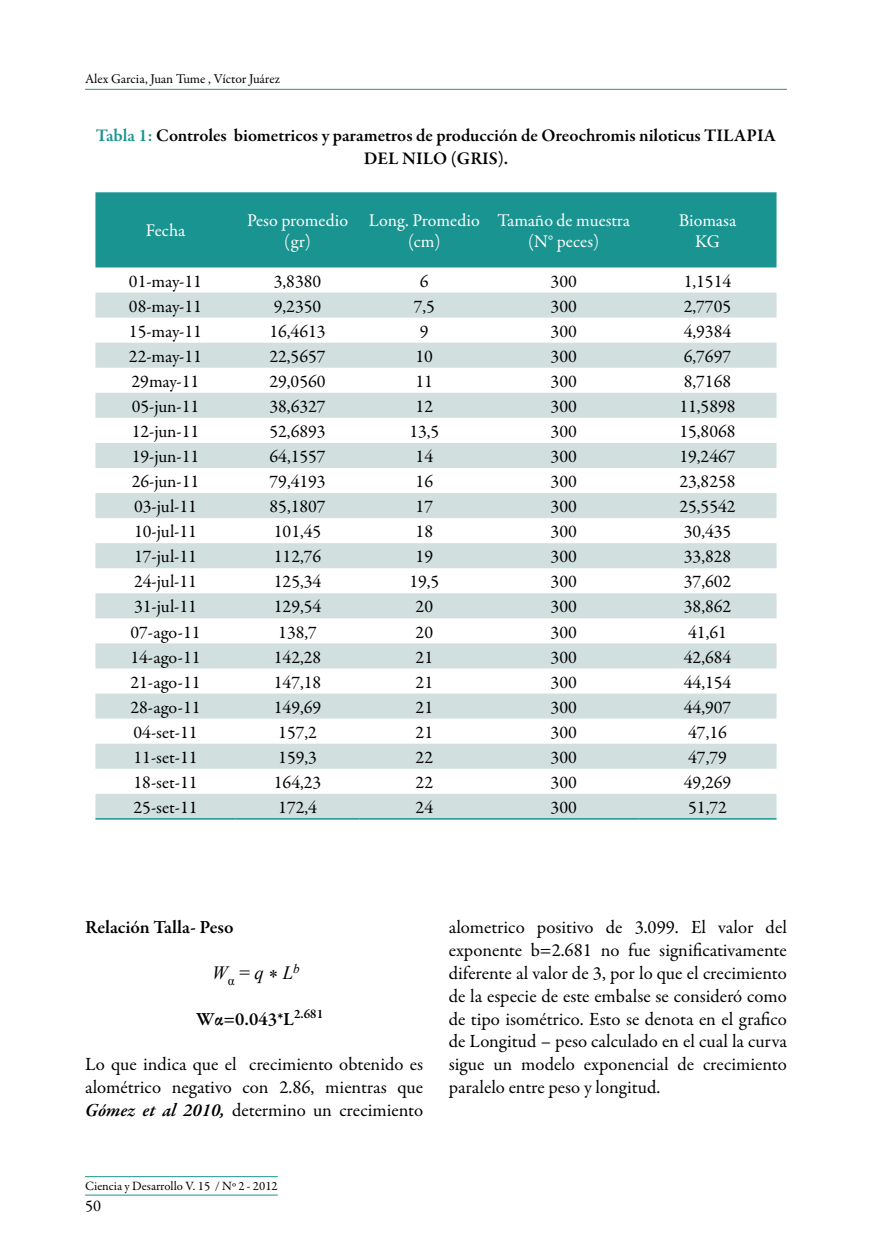
<style>
.page{position:relative;width:872px;height:1255px;background:#fff}
.page>*{position:absolute;margin:0;border:0;box-sizing:border-box;transform-origin:0 0}
.t1{font:18.75px/22.8px "Garamond Premr Pro";color:#000;text-align:justify}
.t2{font:600 18.75px "Garamond Premr Pro";color:#000}
.t3{font:italic 18.75px "Times New Roman";color:#000}
.t4{font:18px "Garamond Premr Pro";color:#000}
.t5{font:600 18px/22.8px "Garamond Premr Pro";color:#000;text-align:center}
.t6{font:18px/21.6px "Garamond Premr Pro";color:#fff;text-align:center}
.t7{font:16.5px "Garamond Premr Pro";color:#000}
.t8{font:13.5px "Garamond Premr Pro";letter-spacing:-.005em;color:#000}
.t9{font:12.75px "Garamond Premr Pro";color:#000}
.s1{color:#1a9490}
.s2{font-style:normal}
.s3{font-weight:600;font-style:italic}
</style>
<div class="page">
<hr style="left:85px;top:89px;width:702px;height:1px;background:#1a9490">
<hr style="left:85px;top:1194px;width:193px;height:1px;background:#1a9490">
<hr style="left:85px;top:1176px;width:193px;height:1px;background:#1a9490">
<div style="left:95px;top:192px;width:681px;height:75px;background:#1a9490"></div>
<svg style="left:95px;top:292px;width:681px;height:526px;fill:#d1e0df"></svg>
<hr style="left:95px;top:818px;width:140px;height:1px;background:#1a9490">
<hr style="left:235px;top:818px;width:125px;height:1px;background:#1a9490">
<hr style="left:360px;top:818px;width:129px;height:1px;background:#1a9490">
<hr style="left:489px;top:818px;width:149px;height:1px;background:#1a9490">
<hr style="left:638px;top:818px;width:138px;height:1px;background:#1a9490">
<p class="t8" style="left:85px;top:71px;width:196px">Alex Garcia, Juan Tume , Víctor Juárez</p>
<p class="t5" style="left:96px;top:124px;width:682px"><span class="s1">Tabla 1:</span> Controles biometricos y parametros de producción de Oreochromis niloticus TILAPIA<br>DEL NILO (GRIS).</p>
<p class="t6" style="left:146px;top:220px;width:41px">Fecha</p>
<p class="t6" style="left:247px;top:209px;width:103px">Peso promedio (gr)</p>
<p class="t6" style="left:369px;top:209px;width:112px">Long. Promedio (cm)</p>
<p class="t6" style="left:497px;top:209px;width:134px">Tamaño de muestra (N° peces)</p>
<p class="t6" style="left:679px;top:209px;width:59px">Biomasa<br>KG</p>
<p class="t4" style="left:129px;top:270px;width:74px">01-may-11</p>
<p class="t4" style="left:274px;top:270px;width:49px">3,8380</p>
<p class="t4" style="left:420px;top:270px;width:10px">6</p>
<p class="t4" style="left:550px;top:270px;width:28px">300</p>
<p class="t4" style="left:683px;top:270px;width:49px">1,1514</p>
<p class="t4" style="left:129px;top:295px;width:74px">08-may-11</p>
<p class="t4" style="left:274px;top:295px;width:49px">9,2350</p>
<p class="t4" style="left:414px;top:295px;width:23px">7,5</p>
<p class="t4" style="left:550px;top:295px;width:28px">300</p>
<p class="t4" style="left:683px;top:295px;width:49px">2,7705</p>
<p class="t4" style="left:129px;top:320px;width:74px">15-may-11</p>
<p class="t4" style="left:269px;top:320px;width:58px">16,4613</p>
<p class="t4" style="left:420px;top:320px;width:10px">9</p>
<p class="t4" style="left:550px;top:320px;width:28px">300</p>
<p class="t4" style="left:683px;top:320px;width:49px">4,9384</p>
<p class="t4" style="left:129px;top:345px;width:74px">22-may-11</p>
<p class="t4" style="left:269px;top:345px;width:58px">22,5657</p>
<p class="t4" style="left:415px;top:345px;width:19px">10</p>
<p class="t4" style="left:550px;top:345px;width:28px">300</p>
<p class="t4" style="left:683px;top:345px;width:49px">6,7697</p>
<p class="t4" style="left:131px;top:370px;width:69px">29may-11</p>
<p class="t4" style="left:269px;top:370px;width:58px">29,0560</p>
<p class="t4" style="left:415px;top:370px;width:19px">11</p>
<p class="t4" style="left:550px;top:370px;width:28px">300</p>
<p class="t4" style="left:683px;top:370px;width:49px">8,7168</p>
<p class="t4" style="left:132px;top:395px;width:69px">05-jun-11</p>
<p class="t4" style="left:269px;top:395px;width:58px">38,6327</p>
<p class="t4" style="left:415px;top:395px;width:19px">12</p>
<p class="t4" style="left:550px;top:395px;width:28px">300</p>
<p class="t4" style="left:679px;top:395px;width:58px">11,5898</p>
<p class="t4" style="left:132px;top:420px;width:69px">12-jun-11</p>
<p class="t4" style="left:269px;top:420px;width:58px">52,6893</p>
<p class="t4" style="left:409px;top:420px;width:31px">13,5</p>
<p class="t4" style="left:550px;top:420px;width:28px">300</p>
<p class="t4" style="left:679px;top:420px;width:58px">15,8068</p>
<p class="t4" style="left:132px;top:445px;width:69px">19-jun-11</p>
<p class="t4" style="left:269px;top:445px;width:58px">64,1557</p>
<p class="t4" style="left:415px;top:445px;width:19px">14</p>
<p class="t4" style="left:550px;top:445px;width:28px">300</p>
<p class="t4" style="left:679px;top:445px;width:58px">19,2467</p>
<p class="t4" style="left:132px;top:470px;width:69px">26-jun-11</p>
<p class="t4" style="left:269px;top:470px;width:58px">79,4193</p>
<p class="t4" style="left:415px;top:470px;width:19px">16</p>
<p class="t4" style="left:550px;top:470px;width:28px">300</p>
<p class="t4" style="left:679px;top:470px;width:58px">23,8258</p>
<p class="t4" style="left:134px;top:495px;width:64px">03-jul-11</p>
<p class="t4" style="left:269px;top:495px;width:58px">85,1807</p>
<p class="t4" style="left:415px;top:495px;width:19px">17</p>
<p class="t4" style="left:550px;top:495px;width:28px">300</p>
<p class="t4" style="left:679px;top:495px;width:58px">25,5542</p>
<p class="t4" style="left:134px;top:520px;width:64px">10-jul-11</p>
<p class="t4" style="left:274px;top:520px;width:49px">101,45</p>
<p class="t4" style="left:415px;top:520px;width:19px">18</p>
<p class="t4" style="left:550px;top:520px;width:28px">300</p>
<p class="t4" style="left:684px;top:520px;width:49px">30,435</p>
<p class="t4" style="left:134px;top:545px;width:64px">17-jul-11</p>
<p class="t4" style="left:274px;top:545px;width:49px">112,76</p>
<p class="t4" style="left:415px;top:545px;width:19px">19</p>
<p class="t4" style="left:550px;top:545px;width:28px">300</p>
<p class="t4" style="left:684px;top:545px;width:49px">33,828</p>
<p class="t4" style="left:134px;top:571px;width:64px">24-jul-11</p>
<p class="t4" style="left:274px;top:571px;width:49px">125,34</p>
<p class="t4" style="left:409px;top:571px;width:31px">19,5</p>
<p class="t4" style="left:550px;top:571px;width:28px">300</p>
<p class="t4" style="left:684px;top:571px;width:49px">37,602</p>
<p class="t4" style="left:134px;top:596px;width:64px">31-jul-11</p>
<p class="t4" style="left:274px;top:596px;width:49px">129,54</p>
<p class="t4" style="left:415px;top:596px;width:19px">20</p>
<p class="t4" style="left:550px;top:596px;width:28px">300</p>
<p class="t4" style="left:684px;top:596px;width:49px">38,862</p>
<p class="t4" style="left:130px;top:621px;width:72px">07-ago-11</p>
<p class="t4" style="left:278px;top:621px;width:40px">138,7</p>
<p class="t4" style="left:415px;top:621px;width:19px">20</p>
<p class="t4" style="left:550px;top:621px;width:28px">300</p>
<p class="t4" style="left:688px;top:621px;width:40px">41,61</p>
<p class="t4" style="left:130px;top:646px;width:72px">14-ago-11</p>
<p class="t4" style="left:274px;top:646px;width:49px">142,28</p>
<p class="t4" style="left:415px;top:646px;width:19px">21</p>
<p class="t4" style="left:550px;top:646px;width:28px">300</p>
<p class="t4" style="left:684px;top:646px;width:49px">42,684</p>
<p class="t4" style="left:130px;top:671px;width:72px">21-ago-11</p>
<p class="t4" style="left:274px;top:671px;width:49px">147,18</p>
<p class="t4" style="left:415px;top:671px;width:19px">21</p>
<p class="t4" style="left:550px;top:671px;width:28px">300</p>
<p class="t4" style="left:684px;top:671px;width:49px">44,154</p>
<p class="t4" style="left:130px;top:696px;width:72px">28-ago-11</p>
<p class="t4" style="left:274px;top:696px;width:49px">149,69</p>
<p class="t4" style="left:415px;top:696px;width:19px">21</p>
<p class="t4" style="left:550px;top:696px;width:28px">300</p>
<p class="t4" style="left:684px;top:696px;width:49px">44,907</p>
<p class="t4" style="left:133px;top:721px;width:65px">04-set-11</p>
<p class="t4" style="left:278px;top:721px;width:40px">157,2</p>
<p class="t4" style="left:415px;top:721px;width:19px">21</p>
<p class="t4" style="left:550px;top:721px;width:28px">300</p>
<p class="t4" style="left:688px;top:721px;width:40px">47,16</p>
<p class="t4" style="left:133px;top:746px;width:65px">11-set-11</p>
<p class="t4" style="left:278px;top:746px;width:40px">159,3</p>
<p class="t4" style="left:415px;top:746px;width:19px">22</p>
<p class="t4" style="left:550px;top:746px;width:28px">300</p>
<p class="t4" style="left:688px;top:746px;width:40px">47,79</p>
<p class="t4" style="left:133px;top:771px;width:65px">18-set-11</p>
<p class="t4" style="left:274px;top:771px;width:49px">164,23</p>
<p class="t4" style="left:415px;top:771px;width:19px">22</p>
<p class="t4" style="left:550px;top:771px;width:28px">300</p>
<p class="t4" style="left:684px;top:771px;width:49px">49,269</p>
<p class="t4" style="left:133px;top:796px;width:65px">25-set-11</p>
<p class="t4" style="left:278px;top:796px;width:40px">172,4</p>
<p class="t4" style="left:415px;top:796px;width:19px">24</p>
<p class="t4" style="left:550px;top:796px;width:28px">300</p>
<p class="t4" style="left:688px;top:796px;width:40px">51,72</p>
<p class="t2" style="left:85px;top:916px;width:150px">Relación Talla- Peso</p>
<p class="t3" style="left:212px;top:959px;width:89px">W<sub>α</sub><span class="s2">=</span> q<span class="s2">*</span>L<sup>b</sup></p>
<p class="t2" style="left:196px;top:1007px;width:129px">Wα=0.043*L<sup>2.681</sup></p>
<p class="t1" style="left:85px;top:1053px;width:340px">Lo que indica que el crecimiento obtenido es alométrico negativo con 2.86, mientras que <span class="s3">Gómez et al 2010,</span> determino un crecimiento</p>
<p class="t9" style="left:85px;top:1177px;width:194px">Ciencia y Desarrollo v. 15 / Nº 2 - 2012</p>
<p class="t7" style="left:85px;top:1196px;width:18px">50</p>
<p class="t1" style="left:449px;top:916px;width:340px">alometrico positivo de 3.099. El valor del exponente b=2.681 no fue significativamente diferente al valor de 3, por lo que el crecimiento de la especie de este embalse se consideró como de tipo isométrico. Esto se denota en el grafico de Longitud – peso calculado en el cual la curva sigue un modelo exponencial de crecimiento paralelo entre peso y longitud.</p>
</div>
